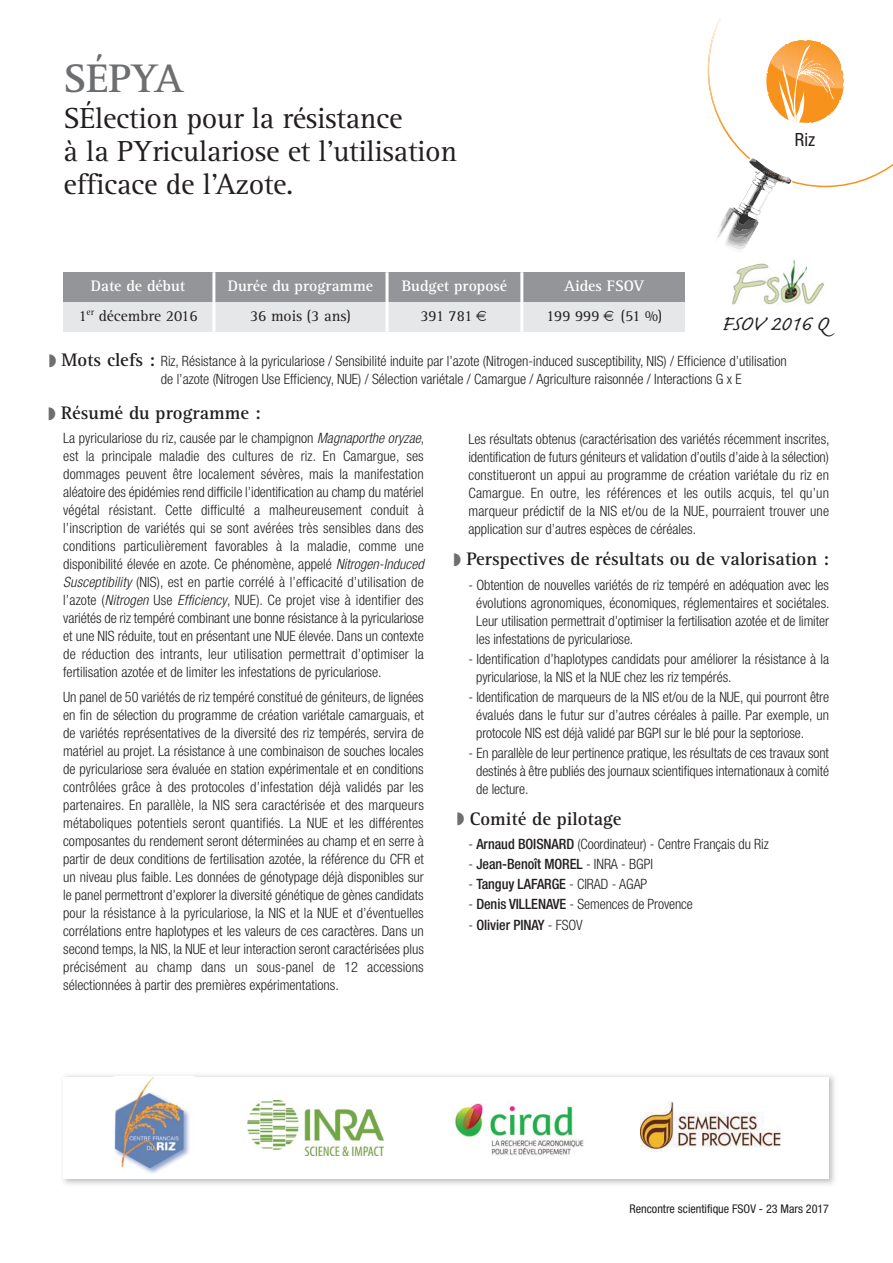
<style>
.page{position:relative;width:893px;height:1263px;background:#fff}
.page>*{position:absolute;margin:0;border:0;box-sizing:border-box;transform-origin:0 0}
.t1{font:700 41.25px "Rotis Serif";letter-spacing:-.01em;color:#6d6e70}
.t2{font:30px/33px "Rotis Serif";letter-spacing:-.01em;color:#231f20}
.t3{font:27px "Caflisch Script Pro";letter-spacing:-.005em;color:#231f20}
.t4{font:700 18.75px "Rotis Serif";color:#231f20}
.t5{font:condensed 18.3px "Helvetica Neue";color:#231f20}
.t6{font:700 15.75px "Rotis Serif";color:#fff}
.t7{font:15.75px "Rotis Serif";color:#231f20}
.t8{font:300 condensed 14.25px/18px "Helvetica Neue";color:#231f20;text-align:justify}
.t9{font:500 condensed 14.25px "Helvetica Neue";letter-spacing:-.005em;color:#231f20}
.t10{font:condensed 12px "Helvetica Neue";color:#231f20}
.s1{color:#6d6e70}
.s2{font-family:"Rotis Serif";font-weight:700;font-stretch:normal;font-size:18.75px}
.s3{font-style:italic}
.s4{font-weight:500}
.s5{font-weight:300}
</style>
<div class="page">
<div style="left:64px;top:272px;width:150px;height:30px;background:#939598"></div>
<div style="left:214px;top:272px;width:173px;height:30px;background:#939598"></div>
<div style="left:387px;top:272px;width:135px;height:30px;background:#939598"></div>
<div style="left:522px;top:272px;width:163px;height:30px;background:#939598"></div>
<div style="left:64px;top:302px;width:150px;height:30px;background:#e6e7e8"></div>
<div style="left:214px;top:302px;width:173px;height:30px;background:#e6e7e8"></div>
<div style="left:387px;top:302px;width:135px;height:30px;background:#e6e7e8"></div>
<div style="left:522px;top:302px;width:163px;height:30px;background:#e6e7e8"></div>
<hr style="left:212px;top:272px;width:3px;height:60px;background:#fff">
<hr style="left:385px;top:272px;width:3px;height:60px;background:#fff">
<hr style="left:520px;top:272px;width:3px;height:60px;background:#fff">
<svg style="left:708px;top:18px;width:184px;height:232px"></svg>
<img style="left:63px;top:1075px;width:772px;height:110px">
<div style="left:64px;top:1077px;width:765px;height:101px;background:#fff"></div>
<img style="left:115px;top:1077px;width:75px;height:96px">
<img style="left:454px;top:1103px;width:130px;height:53px">
<img style="left:640px;top:1102px;width:141px;height:49px">
<img style="left:248px;top:1100px;width:136px;height:56px">
<img style="left:732px;top:260px;width:92px;height:45px">
<img style="left:732px;top:260px;width:43px;height:11px">
<h1 class="t1" style="left:64px;top:64px;width:121px">SÉPYA</h1>
<h2 class="t2" style="left:64px;top:104px;width:395px">SÉlection pour la résistance<br>à la PYriculariose et l’utilisation efficace de l’Azote.</h2>
<p class="t6" style="left:91px;top:280px;width:96px">Date de début</p>
<p class="t6" style="left:228px;top:280px;width:147px">Durée du programme</p>
<p class="t6" style="left:402px;top:280px;width:107px">Budget proposé</p>
<p class="t6" style="left:564px;top:280px;width:82px">Aides FSOV</p>
<p class="t7" style="left:78px;top:310px;width:121px">1<sup>er</sup> décembre 2016</p>
<p class="t7" style="left:250px;top:310px;width:102px">36 mois (3 ans)</p>
<p class="t7" style="left:420px;top:310px;width:53px">391 781</p>
<p class="t7" style="left:546px;top:310px;width:55px">199 999</p>
<p class="t7" style="left:621px;top:310px;width:43px">(51 %)</p>
<p class="t5" style="left:795px;top:133px;width:22px">Riz</p>
<h3 class="t3" style="left:721px;top:305px;width:108px">FSOV 2016 Q</h3>
<p class="t8" style="left:161px;top:353px;width:627px;text-indent:-112px"><span class="s1">◗</span> <span class="s2">Mots clefs :</span> Riz, Résistance à la pyriculariose / Sensibilité induite par l’azote (Nitrogen-induced susceptibility, NIS) / Efficience d’utilisation de l’azote (Nitrogen Use Efficiency, NUE) / Sélection variétale / Camargue / Agriculture raisonnée / Interactions G x E</p>
<h3 class="t4" style="left:48px;top:406px;width:214px"><span class="s1">◗</span> Résumé du programme :</h3>
<p class="t8" style="left:63px;top:430px;width:365px;text-align:left">La pyriculariose du riz, causée par le champignon <span class="s3">Magnaporthe oryzae</span>, est la principale maladie des cultures de riz. En Camargue, ses dommages peuvent être localement sévères, mais la manifestation aléatoire des épidémies rend difficile l’identification au champ du matériel végétal résistant. Cette difficulté a malheureusement conduit à l’inscription de variétés qui se sont avérées très sensibles dans des conditions particulièrement favorables à la maladie, comme une disponibilité élevée en azote. Ce phénomène, appelé <span class="s3">Nitrogen-Induced Susceptibility</span> (NIS), est en partie corrélé à l’efficacité d’utilisation de l’azote (<span class="s3">Nitrogen</span> Use <span class="s3">Efficiency</span>, NUE). Ce projet vise à identifier des variétés de riz tempéré combinant une bonne résistance à la pyriculariose et une NIS réduite, tout en présentant une NUE élevée. Dans un contexte de réduction des intrants, leur utilisation permettrait d’optimiser la fertilisation azotée et de limiter les infestations de pyriculariose.</p>
<p class="t8" style="left:63px;top:689px;width:362px">Un panel de 50 variétés de riz tempéré constitué de géniteurs, de lignées en fin de sélection du programme de création variétale camarguais, et de variétés représentatives de la diversité des riz tempérés, servira de matériel au projet. La résistance à une combinaison de souches locales de pyriculariose sera évaluée en station expérimentale et en conditions contrôlées grâce à des protocoles d’infestation déjà validés par les partenaires. En parallèle, la NIS sera caractérisée et des marqueurs métaboliques potentiels seront quantifiés. La NUE et les différentes composantes du rendement seront déterminées au champ et en serre à partir de deux conditions de fertilisation azotée, la référence du CFR et un niveau plus faible. Les données de génotypage déjà disponibles sur le panel permettront d’explorer la diversité génétique de gènes candidats pour la résistance à la pyriculariose, la NIS et la NUE et d’éventuelles corrélations entre haplotypes et les valeurs de ces caractères. Dans un second temps, la NIS, la NUE et leur interaction seront caractérisées plus précisément au champ dans un sous-panel de 12 accessions sélectionnées à partir des premières expérimentations.</p>
<p class="t8" style="left:468px;top:432px;width:363px">Les résultats obtenus (caractérisation des variétés récemment inscrites, identification de futurs géniteurs et validation d’outils d’aide à la sélection) constitueront un appui au programme de création variétale du riz en Camargue. En outre, les références et les outils acquis, tel qu’un marqueur prédictif de la NIS et/ou de la NUE, pourraient trouver une application sur d’autres espèces de céréales.</p>
<h3 class="t4" style="left:454px;top:552px;width:377px"><span class="s1">◗</span> Perspectives de résultats ou de valorisation :</h3>
<p class="t8" style="left:476px;top:577px;width:355px;text-indent:-8px">- Obtention de nouvelles variétés de riz tempéré en adéquation avec les évolutions agronomiques, économiques, réglementaires et sociétales.<br>Leur utilisation permettrait d’optimiser la fertilisation azotée et de limiter les infestations de pyriculariose.</p>
<p class="t8" style="left:476px;top:651px;width:354px;text-indent:-8px">- Identification d’haplotypes candidats pour améliorer la résistance à la pyriculariose, la NIS et la NUE chez les riz tempérés.</p>
<p class="t8" style="left:476px;top:689px;width:354px;text-indent:-8px">- Identification de marqueurs de la NIS et/ou de la NUE, qui pourront être évalués dans le futur sur d’autres céréales à paille. Par exemple, un protocole NIS est déjà validé par BGPI sur le blé pour la septoriose.</p>
<p class="t8" style="left:476px;top:745px;width:354px;text-indent:-8px">- En parallèle de leur pertinence pratique, les résultats de ces travaux sont destinés à être publiés des journaux scientifiques internationaux à comité de lecture.</p>
<h3 class="t4" style="left:457px;top:812px;width:166px"><span class="s1">◗</span> Comité de pilotage</h3>
<p class="t8" style="left:468px;top:836px;width:302px">- <span class="s4">Arnaud BOISNARD</span> (Coordinateur) - Centre Français du Riz</p>
<p class="t9" style="left:468px;top:859px;width:186px"><span class="s5">-</span> Jean-Benoît MOREL <span class="s5">- INRA - BGPI</span></p>
<p class="t9" style="left:468px;top:879px;width:180px"><span class="s5">-</span> Tanguy LAFARGE <span class="s5">- CIRAD - AGAP</span></p>
<p class="t8" style="left:468px;top:897px;width:226px">- <span class="s4">Denis VILLENAVE</span> - Semences de Provence</p>
<p class="t9" style="left:468px;top:919px;width:116px"><span class="s5">-</span> Olivier PINAY <span class="s5">- FSOV</span></p>
<p class="t10" style="left:629px;top:1204px;width:201px">Rencontre scientifique FSOV - 23 Mars 2017</p>
</div>
